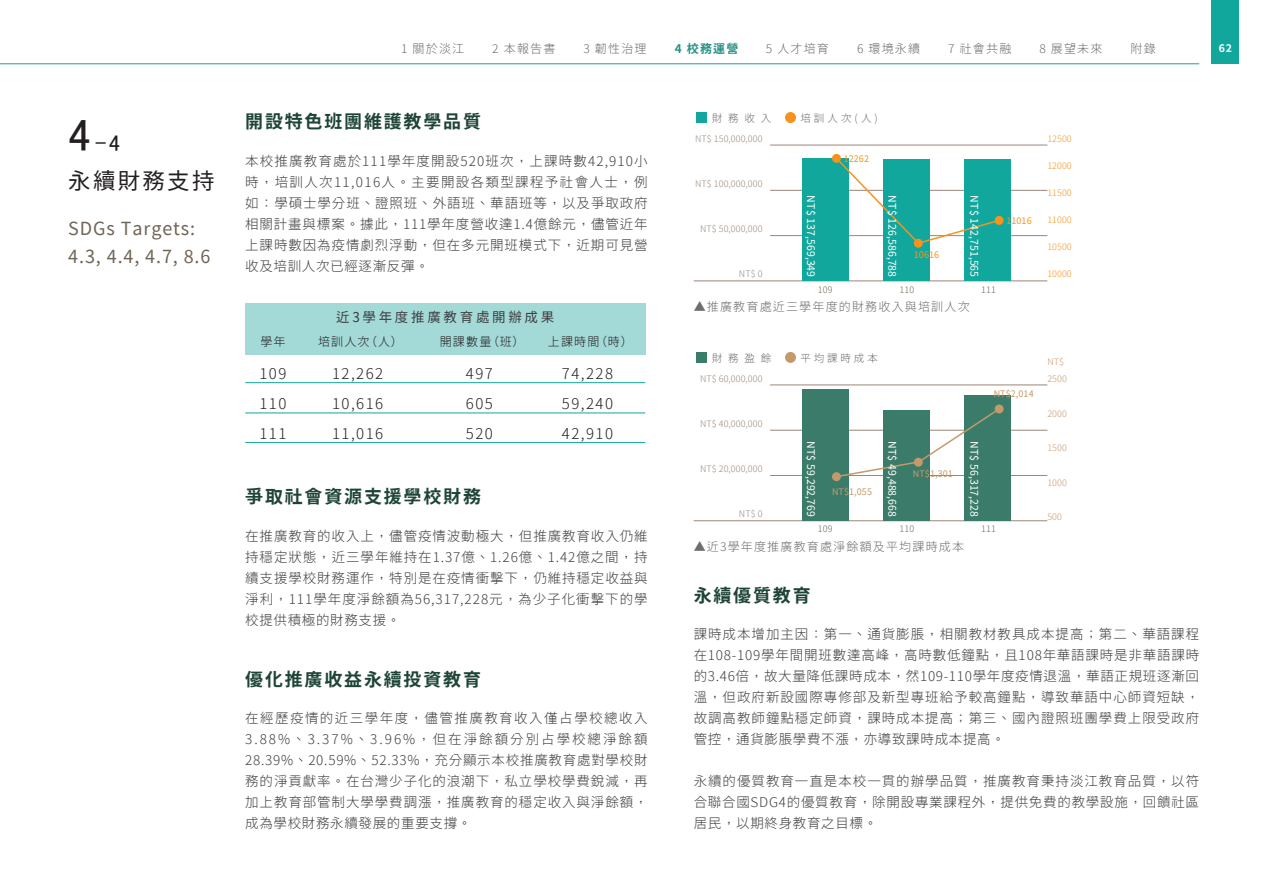
<style>
.page{position:relative;width:1263px;height:893px;background:#fff}
.page>*{position:absolute;margin:0;border:0;box-sizing:border-box;transform-origin:0 0}
.t1{font:22.5px "Taipei Sans TC Beta";letter-spacing:.1em;color:#231f20}
.t2{font:22.5px "MS P Gothic";color:#231f20}
.t3{font:700 18px "Taipei Sans TC Beta";letter-spacing:.1em;color:#1e4438}
.t4{font:18px/28.5px "Taipei Sans TC Beta";letter-spacing:.05em;color:#716557}
.t5{font:300 15px/30px "Taipei Sans TC Beta";letter-spacing:.1em;color:#231f20;text-align:justify}
.t6{font:300 13.5px/21px "Taipei Sans TC Beta";letter-spacing:.065em;color:#3e3e3f;text-align:justify}
.t7{font:13.5px "Taipei Sans TC Beta";letter-spacing:.2em;color:#3e3e3f}
.t8{font:300 12px "Taipei Sans TC Beta";letter-spacing:.1em;color:#6c6d70}
.t9{font:300 12px "Taipei Sans TC Beta";letter-spacing:.1em;color:#231f20}
.t10{font:700 12px "Taipei Sans TC Beta";color:#299085}
.t11{font:10.5px "Taipei Sans TC Beta";letter-spacing:.01em;color:#fff}
.t12{font:300 10.5px "Taipei Sans TC Beta";letter-spacing:.29em;color:#6c6d70}
.t13{font:700 10.5px "Taipei Sans TC Beta";color:#fff}
.t14{font:300 9px "Taipei Sans TC Beta";letter-spacing:.01em;color:#9b8679}
.t15{font:300 9px "Taipei Sans TC Beta";letter-spacing:.01em;color:#f7931d}
.t16{font:9px "Taipei Sans TC Beta";letter-spacing:.01em;color:#c39a6b}
.t17{font:300 9px "Taipei Sans TC Beta";letter-spacing:.01em;color:#c39a6b}
.t18{font:9px "Taipei Sans TC Beta";letter-spacing:.01em;color:#f7931d}
.s1{font-size:45px}
</style>
<div class="page">
<hr style="left:0;top:63px;width:1199px;height:1px;background:#12a79d">
<div style="left:1212px;top:0;width:27px;height:64px;background:#12a79d"></div>
<hr style="left:694px;top:280px;width:353px;height:1px;background:#9b8679">
<hr style="left:770px;top:145px;width:277px;height:1px;background:#9b8679">
<hr style="left:770px;top:190px;width:277px;height:1px;background:#9b8679">
<hr style="left:770px;top:235px;width:277px;height:1px;background:#9b8679">
<div style="left:802px;top:158px;width:47px;height:123px;background:#12a79d"></div>
<div style="left:883px;top:159px;width:47px;height:122px;background:#12a79d"></div>
<div style="left:964px;top:159px;width:47px;height:122px;background:#12a79d"></div>
<div style="left:696px;top:112px;width:11px;height:11px;background:#12a79d"></div>
<svg style="left:832px;top:154px;width:9px;height:9px"></svg>
<div style="left:785px;top:112px;width:11px;height:11px;background:#f7931d;border-radius:50%"></div>
<div style="left:914px;top:239px;width:9px;height:9px;background:#f7931d;border-radius:50%"></div>
<div style="left:995px;top:216px;width:8px;height:9px;background:#f7931d;border-radius:50%"></div>
<svg style="left:834px;top:156px;width:167px;height:89px"></svg>
<hr style="left:694px;top:520px;width:353px;height:1px;background:#9b8679">
<hr style="left:770px;top:385px;width:277px;height:1px;background:#9b8679">
<hr style="left:770px;top:430px;width:277px;height:1px;background:#9b8679">
<hr style="left:770px;top:475px;width:277px;height:1px;background:#9b8679">
<div style="left:802px;top:389px;width:47px;height:132px;background:#3b7b69"></div>
<div style="left:883px;top:410px;width:47px;height:111px;background:#3b7b69"></div>
<div style="left:964px;top:395px;width:47px;height:126px;background:#3b7b69"></div>
<div style="left:696px;top:352px;width:11px;height:11px;background:#3b7b69"></div>
<div style="left:832px;top:472px;width:9px;height:9px;background:#c39a6b;border-radius:50%"></div>
<div style="left:785px;top:352px;width:11px;height:11px;background:#c39a6b;border-radius:50%"></div>
<div style="left:995px;top:404px;width:8px;height:9px;background:#c39a6b;border-radius:50%"></div>
<svg style="left:835px;top:408px;width:166px;height:70px"></svg>
<div style="left:245px;top:304px;width:400px;height:51px;background:#a3dad8"></div>
<hr style="left:245px;top:382px;width:400px;height:1px;background:#12a79d">
<hr style="left:245px;top:413px;width:400px;height:1px;background:#12a79d">
<hr style="left:245px;top:442px;width:400px;height:1px;background:#12a79d">
<h1 class="t2" style="left:68px;top:131px;width:53px"><span class="s1">4</span>-4</h1>
<h1 class="t1" style="left:68px;top:168px;width:148px">永續財務支持</h1>
<h2 class="t4" style="left:68px;top:214px;width:144px">SDGs Targets:<br>4.3, 4.4, 4.7, 8.6</h2>
<p class="t8" style="left:401px;top:42px;width:65px">1 關於淡江</p>
<p class="t8" style="left:492px;top:42px;width:65px">2 本報告書</p>
<p class="t8" style="left:583px;top:42px;width:65px">3 韌性治理</p>
<p class="t10" style="left:675px;top:42px;width:65px">4 校務運營</p>
<p class="t8" style="left:766px;top:42px;width:65px">5 人才培育</p>
<p class="t8" style="left:857px;top:42px;width:65px">6 環境永續</p>
<p class="t8" style="left:948px;top:42px;width:65px">7 社會共融</p>
<p class="t8" style="left:1039px;top:42px;width:65px">8 展望未來</p>
<p class="t8" style="left:1130px;top:42px;width:27px">附錄</p>
<p class="t13" style="left:1219px;top:42px;width:15px">62</p>
<h2 class="t3" style="left:245px;top:112px;width:237px">開設特色班團維護教學品質</h2>
<p class="t6" style="left:245px;top:151px;width:404px">本校推廣教育處於111學年度開設520班次，上課時數42,910小時，培訓人次11,016人。主要開設各類型課程予社會人士，例如：學碩士學分班、證照班、外語班、華語班等，以及爭取政府相關計畫與標案。據此，111學年度營收達1.4億餘元，儘管近年上課時數因為疫情劇烈浮動，但在多元開班模式下，近期可見營收及培訓人次已經逐漸反彈。</p>
<p class="t9" style="left:260px;top:335px;width:27px">學年</p>
<p class="t5" style="left:259px;top:359px;width:29px">109<br>110<br>111</p>
<p class="t7" style="left:336px;top:309px;width:220px">近3學年度推廣教育處開辦成果</p>
<p class="t9" style="left:318px;top:335px;width:86px">培訓人次（人）</p>
<p class="t5" style="left:332px;top:359px;width:53px">12,262<br>10,616<br>11,016</p>
<p class="t9" style="left:440px;top:335px;width:86px">開課數量（班）</p>
<p class="t5" style="left:466px;top:359px;width:29px">497<br>605<br>520</p>
<p class="t9" style="left:548px;top:335px;width:86px">上課時間（時）</p>
<p class="t5" style="left:562px;top:359px;width:53px">74,228<br>59,240<br>42,910</p>
<h2 class="t3" style="left:245px;top:486px;width:237px">爭取社會資源支援學校財務</h2>
<p class="t6" style="left:245px;top:526px;width:404px">在推廣教育的收入上，儘管疫情波動極大，但推廣教育收入仍維持穩定狀態，近三學年維持在1.37億、1.26億、1.42億之間，持續支援學校財務運作，特別是在疫情衝擊下，仍維持穩定收益與淨利，111學年度淨餘額為56,317,228元，為少子化衝擊下的學校提供積極的財務支援。</p>
<h2 class="t3" style="left:245px;top:669px;width:237px">優化推廣收益永續投資教育</h2>
<p class="t6" style="left:245px;top:708px;width:404px">在經歷疫情的近三學年度，儘管推廣教育收入僅占學校總收入3.88%、3.37%、3.96%，但在淨餘額分別占學校總淨餘額28.39%、20.59%、52.33%，充分顯示本校推廣教育處對學校財務的淨貢獻率。在台灣少子化的浪潮下，私立學校學費銳減，再加上教育部管制大學學費調漲，推廣教育的穩定收入與淨餘額，成為學校財務永續發展的重要支撐。</p>
<p class="t12" style="left:712px;top:112px;width:61px">財務收入</p>
<p class="t12" style="left:800px;top:112px;width:79px">培訓人次(人)</p>
<p class="t14" style="left:695px;top:134px;width:69px">NT$ 150,000,000</p>
<p class="t14" style="left:695px;top:179px;width:69px">NT$ 100,000,000</p>
<p class="t14" style="left:700px;top:224px;width:64px">NT$ 50,000,000</p>
<p class="t14" style="left:739px;top:269px;width:25px">NT$ 0</p>
<p class="t18" style="left:844px;top:154px;width:27px">12262</p>
<p class="t11" style="left:817px;top:195px;width:83px;rotate:90deg">NT$ 137,569,349</p>
<p class="t11" style="left:898px;top:195px;width:83px;rotate:90deg">NT$ 126,586,788</p>
<p class="t11" style="left:980px;top:195px;width:83px;rotate:90deg">NT$ 142,751,565</p>
<p class="t18" style="left:914px;top:249px;width:27px">10616</p>
<p class="t8" style="left:694px;top:300px;width:277px">▲推廣教育處近三學年度的財務收入與培訓人次</p>
<p class="t18" style="left:1006px;top:216px;width:27px">11016</p>
<p class="t15" style="left:1047px;top:134px;width:26px">12500</p>
<p class="t15" style="left:1047px;top:161px;width:26px">12000</p>
<p class="t15" style="left:1047px;top:188px;width:26px">11500</p>
<p class="t15" style="left:1047px;top:215px;width:26px">11000</p>
<p class="t15" style="left:1047px;top:242px;width:26px">10500</p>
<p class="t15" style="left:1047px;top:269px;width:26px">10000</p>
<p class="t12" style="left:712px;top:352px;width:61px">財務盈餘</p>
<p class="t12" style="left:800px;top:352px;width:79px">平均課時成本</p>
<p class="t14" style="left:700px;top:374px;width:64px">NT$ 60,000,000</p>
<p class="t14" style="left:700px;top:419px;width:64px">NT$ 40,000,000</p>
<p class="t14" style="left:700px;top:464px;width:64px">NT$ 20,000,000</p>
<p class="t14" style="left:739px;top:509px;width:25px">NT$ 0</p>
<p class="t11" style="left:817px;top:441px;width:77px;rotate:90deg">NT$ 59,292,769</p>
<p class="t11" style="left:898px;top:441px;width:77px;rotate:90deg">NT$ 49,488,668</p>
<p class="t11" style="left:980px;top:441px;width:77px;rotate:90deg">NT$ 56,317,228</p>
<p class="t16" style="left:913px;top:469px;width:41px">NT$1,301</p>
<p class="t16" style="left:832px;top:487px;width:41px">NT$1,055</p>
<p class="t8" style="left:694px;top:540px;width:272px">▲近3學年度推廣教育處淨餘額及平均課時成本</p>
<p class="t16" style="left:994px;top:388px;width:41px">NT$2,014</p>
<p class="t17" style="left:1047px;top:356px;width:18px">NT$</p>
<p class="t17" style="left:1047px;top:374px;width:21px">2500</p>
<p class="t17" style="left:1047px;top:408px;width:21px">2000</p>
<p class="t17" style="left:1047px;top:443px;width:21px">1500</p>
<p class="t17" style="left:1047px;top:477px;width:21px">1000</p>
<p class="t17" style="left:1047px;top:512px;width:16px">500</p>
<h2 class="t3" style="left:694px;top:585px;width:118px">永續優質教育</h2>
<p class="t6" style="left:694px;top:624px;width:507px">課時成本增加主因：第一、通貨膨脹，相關教材教具成本提高；第二、華語課程在108-109學年間開班數達高峰，高時數低鐘點，且108年華語課時是非華語課時的3.46倍，故大量降低課時成本，然109-110學年度疫情退溫，華語正規班逐漸回溫，但政府新設國際專修部及新型專班給予較高鐘點，導致華語中心師資短缺，故調高教師鐘點穩定師資，課時成本提高；第三、國內證照班團學費上限受政府管控，通貨膨脹學費不漲，亦導致課時成本提高。</p>
<p class="t6" style="left:694px;top:771px;width:507px">永續的優質教育一直是本校一貫的辦學品質，推廣教育秉持淡江教育品質，以符合聯合國SDG4的優質教育，除開設專業課程外，提供免費的教學設施，回饋社區居民，以期終身教育之目標。</p>
</div>
